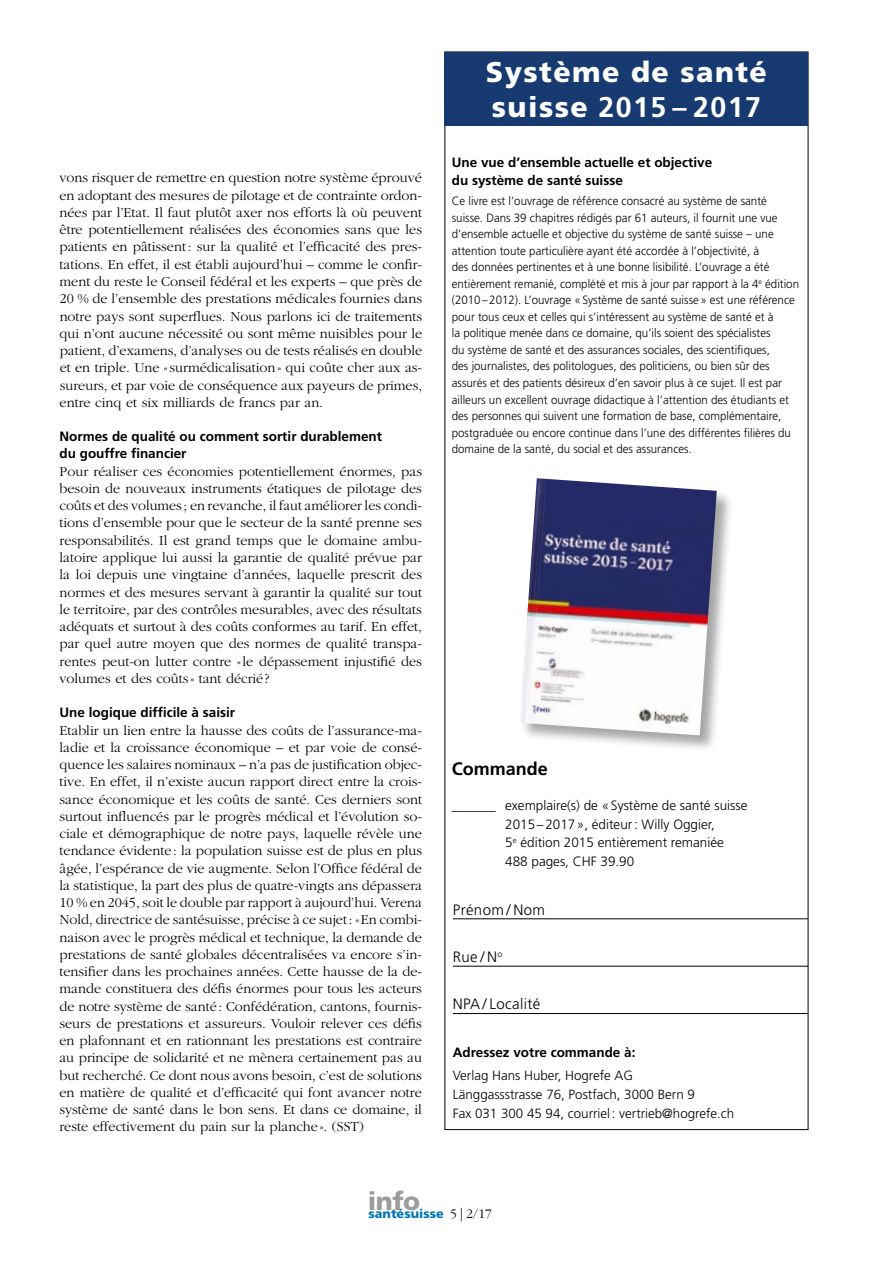
<style>
.page{position:relative;width:893px;height:1263px;background:#fff}
.page>*{position:absolute;margin:0;border:0;box-sizing:border-box;transform-origin:0 0}
.t1{font:900 28.5px/34.7px "Frutiger";letter-spacing:.05em;color:#fff}
.t2{font:900 25.5px "Frutiger";color:#9c9c9d}
.t3{font:700 18px "Frutiger";color:#000}
.t4{font:300 15px "Frutiger";letter-spacing:.025em;color:#000}
.t5{font:300 14.25px/17.2px "Garamond";color:#000;text-align:justify}
.t6{font:700 13.5px/17.2px "Frutiger";color:#000}
.t7{font:300 13.5px/18.8px "Frutiger";color:#000}
.t8{font:300 13.35px/18.8px "Frutiger";color:#000}
.t9{font:900 12.6px "Frutiger";letter-spacing:.005em;color:#0076b8}
.t10{font:300 12px/16.5px "Frutiger";color:#000;scale:.96 1}
.s1{font-weight:700}
.s2{font-size:14.7px}
.s3{font-family:"Garamond";font-weight:300;font-size:13.5px;color:#000}
</style>
<div class="page">
<div style="left:445px;top:52px;width:363px;height:73px;background:#173b71"></div>
<hr style="left:453px;top:918px;width:355px;height:1px;background:#000">
<hr style="left:453px;top:966px;width:355px;height:1px;background:#000">
<hr style="left:453px;top:1013px;width:355px;height:1px;background:#000">
<div style="left:519px;top:478px;width:215px;height:275px;background:#000;opacity:.35"></div>
<img style="left:520px;top:478px;width:197px;height:257px">
<p class="t5" style="left:59px;top:170px;width:364px">vons risquer de remettre en question notre système éprouvé en adoptant des mesures de pilotage et de contrainte ordon&shy;nées par l’Etat. Il faut plutôt axer nos efforts là où peuvent être potentiellement réalisées des économies sans que les patients en pâtissent: sur la qualité et l’efficacité des pres&shy;tations. En effet, il est établi aujourd’hui – comme le confir&shy;ment du reste le Conseil fédéral et les experts – que près de 20 % de l’ensemble des prestations médicales fournies dans notre pays sont superflues. Nous parlons ici de traitements qui n’ont aucune nécessité ou sont même nuisibles pour le patient, d’examens, d’analyses ou de tests réalisés en double et en triple. Une « surmédicalisation» qui coûte cher aux as&shy;sureurs, et par voie de conséquence aux payeurs de primes, entre cinq et six milliards de francs par an.</p>
<p class="t6" style="left:60px;top:428px;width:324px">Normes de qualité ou comment sortir durablement du gouffre financier</p>
<p class="t5" style="left:59px;top:463px;width:364px">Pour réaliser ces économies potentiellement énormes, pas besoin de nouveaux instruments étatiques de pilotage des coûts et des volumes ; en revanche, il faut améliorer les condi&shy;tions d’ensemble pour que le secteur de la santé prenne ses responsabilités. Il est grand temps que le domaine ambu&shy;latoire applique lui aussi la garantie de qualité prévue par la loi depuis une vingtaine d’années, laquelle prescrit des normes et des mesures servant à garantir la qualité sur tout le territoire, par des contrôles mesurables, avec des résultats adéquats et surtout à des coûts conformes au tarif. En effet, par quel autre moyen que des normes de qualité transpa&shy;rentes peut-on lutter contre «le dépassement injustifié des volumes et des coûts » tant décrié ?</p>
<p class="t6" style="left:60px;top:704px;width:177px">Une logique difficile à saisir</p>
<p class="t5" style="left:59px;top:722px;width:364px">Etablir un lien entre la hausse des coûts de l’assurance-ma&shy;ladie et la croissance économique – et par voie de consé&shy;quence les salaires nominaux – n’a pas de justification objec&shy;tive. En effet, il n’existe aucun rapport direct entre la crois&shy;sance économique et les coûts de santé. Ces derniers sont surtout influencés par le progrès médical et l’évolution so&shy;ciale et démographique de notre pays, laquelle révèle une tendance évidente : la population suisse est de plus en plus âgée, l’espérance de vie augmente. Selon l’Office fédéral de la statistique, la part des plus de quatre-vingts ans dépassera 10 % en 2045, soit le double par rapport à aujourd’hui. Verena Nold, directrice de santésuisse, précise à ce sujet: «En combi&shy;naison avec le progrès médical et technique, la demande de prestations de santé globales décentralisées va encore s’in&shy;tensifier dans les prochaines années. Cette hausse de la de&shy;mande constituera des défis énormes pour tous les acteurs de notre système de santé: Confédération, cantons, fournis&shy;seurs de prestations et assureurs. Vouloir relever ces défis en plafonnant et en rationnant les prestations est contraire au principe de solidarité et ne mènera certainement pas au but recherché. Ce dont nous avons besoin, c’est de solutions en matière de qualité et d’efficacité qui font avancer notre système de santé dans le bon sens. Et dans ce domaine, il reste effectivement du pain sur la planche ». (SST)</p>
<h1 class="t1" style="left:486px;top:55px;width:283px">Système de santé suisse <span class="s1">2015 – 2017</span></h1>
<p class="t6" style="left:452px;top:154px;width:262px">Une vue d’ensemble actuelle et objective du système de santé suisse</p>
<p class="t10" style="left:452px;top:193px;width:363px">Ce livre est l’ouvrage de référence consacré au système de santé suisse. Dans 39 chapitres rédigés par 61 auteurs, il fournit une vue d’ensemble actuelle et objective du système de santé suisse – une attention toute particulière ayant été accordée à l’objectivité, à<br>des données pertinentes et à une bonne lisibilité. L’ouvrage a été entièrement remanié, complété et mis à jour par rapport à la 4<sup>e</sup> édition (2010–2012). L’ouvrage «Système de santé suisse» est une référence pour tous ceux et celles qui s’intéressent au système de santé et à<br>la politique menée dans ce domaine, qu’ils soient des spécialistes<br>du système de santé et des assurances sociales, des scientifiques,<br>des journalistes, des politologues, des politiciens, ou bien sûr des assurés et des patients désireux d’en savoir plus à ce sujet. Il est par ailleurs un excellent ouvrage didactique à l’attention des étudiants et des personnes qui suivent une formation de base, complémentaire, postgraduée ou encore continue dans l’une des différentes filières du domaine de la santé, du social et des assurances.</p>
<p class="t3" style="left:452px;top:758px;width:98px">Commande</p>
<p class="t7" style="left:505px;top:796px;width:244px;text-indent:-53px"><span class="s2">______</span> exemplaire(s) de «Système de santé suisse 2015–2017», éditeur: Willy Oggier,<br>5<sup>e</sup> édition 2015 entièrement remaniée 488 pages, CHF 39.90</p>
<p class="t4" style="left:453px;top:901px;width:94px">Prénom / Nom</p>
<p class="t4" style="left:453px;top:948px;width:51px">Rue / N<sup>o</sup></p>
<p class="t4" style="left:453px;top:996px;width:89px">NPA / Localité</p>
<p class="t6" style="left:453px;top:1044px;width:184px">Adressez votre commande à:</p>
<p class="t8" style="left:453px;top:1066px;width:283px">Verlag Hans Huber, Hogrefe AG<br>Länggassstrasse 76, Postfach, 3000 Bern 9<br>Fax 031 300 45 94, courriel: vertrieb@hogrefe.ch</p>
<h2 class="t2" style="left:368px;top:1185px;width:54px">info</h2>
<p class="t9" style="left:369px;top:1205px;width:125px">santésuisse <span class="s3">5|2/17</span></p>
</div>
